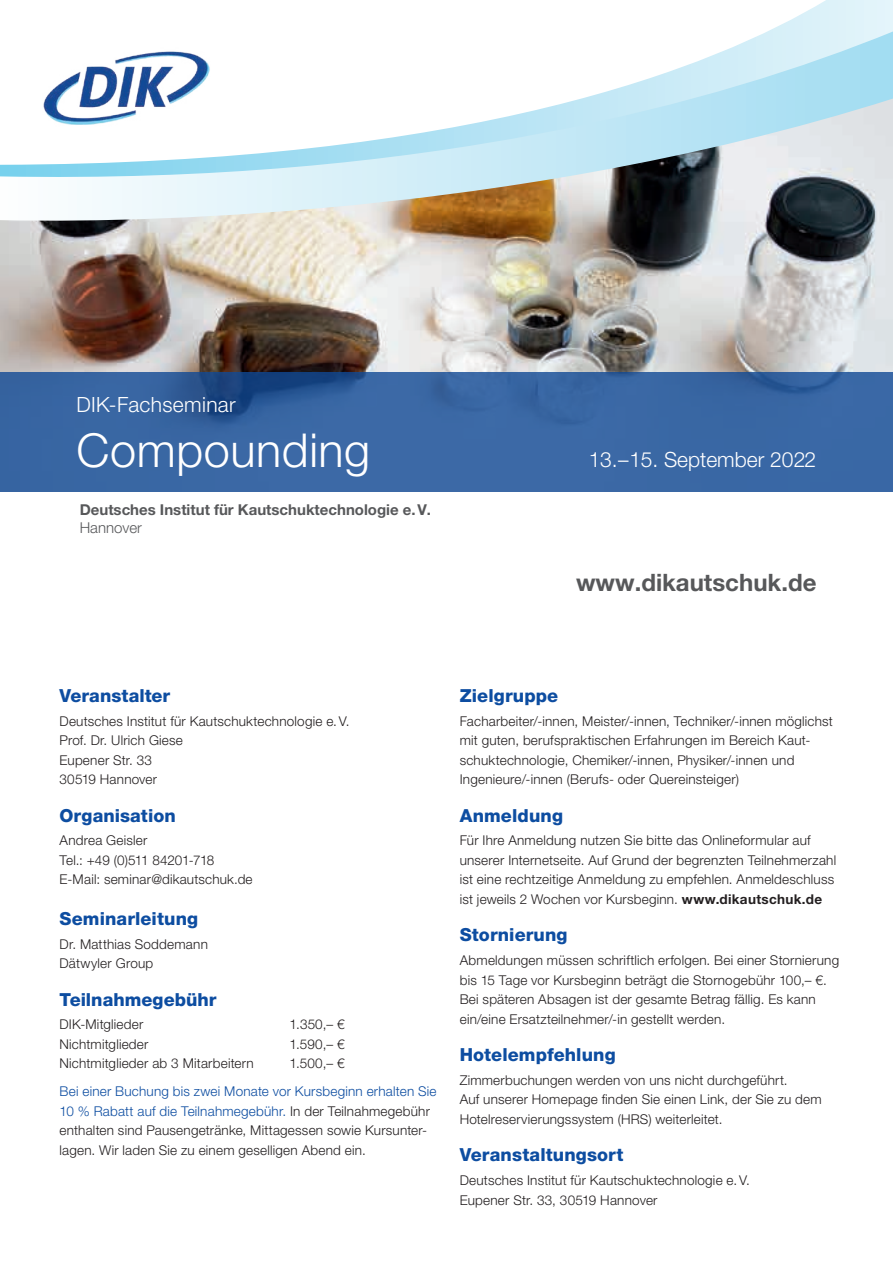
<style>
.page{position:relative;width:893px;height:1263px;background:#fff}
.page>*{position:absolute;margin:0;border:0;box-sizing:border-box;transform-origin:0 0}
.t1{font:300 46.8px "Helvetica Neue LT Pro";letter-spacing:.01em;color:#fff}
.t2{font:700 24px "Helvetica Neue LT Pro";color:#57585a}
.t3{font:300 21px "Helvetica Neue LT Pro";color:#fff}
.t4{font:800 18px "Helvetica Neue LT Pro";letter-spacing:.005em;color:#0d4da1}
.t5{font:700 15px "Helvetica Neue LT Pro";color:#57585a}
.t6{font:300 15px "Helvetica Neue LT Pro";color:#57585a}
.t7{font:300 13.5px/19.5px "Helvetica Neue LT Pro";letter-spacing:.015em;color:#231f20}
.s1{color:#0d4da1}
.s2{font-weight:700}
</style>
<div class="page">
<img style="left:0;top:226px;width:893px;height:146px">
<svg style="left:769px;top:0;width:124px;height:31px"></svg>
<svg style="left:0;top:372px;width:893px;height:119px;background:#3765a1"></svg>
<svg style="left:0;top:31px;width:893px;height:195px"></svg>
<h3 class="t3" style="left:77px;top:391px;width:161px">DIK-Fachseminar</h3>
<h1 class="t1" style="left:77px;top:422px;width:295px">Compounding</h1>
<p class="t5" style="left:80px;top:500px;width:353px">Deutsches Institut für Kautschuktechnologie e. V.</p>
<p class="t6" style="left:80px;top:518px;width:64px">Hannover</p>
<h3 class="t3" style="left:589px;top:447px;width:229px">13.–15. September 2022</h3>
<h2 class="t2" style="left:576px;top:568px;width:242px">www.dikautschuk.de</h2>
<h3 class="t4" style="left:60px;top:685px;width:112px">Veranstalter</h3>
<p class="t7" style="left:60px;top:711px;width:292px">Deutsches Institut für Kautschuktechnologie e.V.<br>Prof. Dr. Ulrich Giese<br>Eupener Str. 33<br>30519 Hannover</p>
<h3 class="t4" style="left:60px;top:804px;width:118px">Organisation</h3>
<p class="t7" style="left:60px;top:830px;width:195px">Andrea Geisler<br>Tel.: +49 (0)511 84201-718<br>E-Mail: seminar@dikautschuk.de</p>
<h3 class="t4" style="left:60px;top:908px;width:140px">Seminarleitung</h3>
<p class="t7" style="left:60px;top:934px;width:150px">Dr. Matthias Soddemann<br>Dätwyler Group</p>
<h3 class="t4" style="left:60px;top:988px;width:159px">Teilnahmegebühr</h3>
<p class="t7" style="left:60px;top:1014px;width:85px">DIK-Mitglieder</p>
<p class="t7" style="left:290px;top:1014px;width:56px">1.350,– €</p>
<p class="t7" style="left:60px;top:1034px;width:90px">Nichtmitglieder</p>
<p class="t7" style="left:290px;top:1034px;width:57px">1.590,– €</p>
<p class="t7" style="left:60px;top:1053px;width:196px">Nichtmitglieder ab 3 Mitarbeitern</p>
<p class="t7" style="left:289px;top:1053px;width:57px">1.500,– €</p>
<p class="t7" style="left:60px;top:1081px;width:379px"><span class="s1">Bei einer Buchung bis zwei Monate vor Kursbeginn erhalten Sie 10 % Rabatt auf die Teilnahmegebühr.</span> In der Teilnahmegebühr enthalten sind Pausengetränke, Mittagessen sowie Kursunter&shy;lagen. Wir laden Sie zu einem geselligen Abend ein.</p>
<h3 class="t4" style="left:460px;top:685px;width:100px">Zielgruppe</h3>
<p class="t7" style="left:460px;top:711px;width:375px">Facharbeiter/-innen, Meister/-innen, Techniker/-innen möglichst mit guten, berufspraktischen Erfahrungen im Bereich Kaut&shy;schuktechnologie, Chemiker/-innen, Physiker/-innen und Ingenieure/-innen (Berufs- oder Quereinsteiger)</p>
<h3 class="t4" style="left:460px;top:804px;width:105px">Anmeldung</h3>
<p class="t7" style="left:460px;top:830px;width:378px">Für Ihre Anmeldung nutzen Sie bitte das Onlineformular auf unserer Internetseite. Auf Grund der begrenzten Teilnehmerzahl ist eine rechtzeitige Anmeldung zu empfehlen. Anmeldeschluss ist jeweils 2 Wochen vor Kursbeginn. <span class="s2">www.dikautschuk.de</span></p>
<h3 class="t4" style="left:460px;top:924px;width:109px">Stornierung</h3>
<p class="t7" style="left:460px;top:950px;width:381px">Abmeldungen müssen schriftlich erfolgen. Bei einer Stornierung bis 15 Tage vor Kursbeginn beträgt die Stornogebühr 100,– €.<br>Bei späteren Absagen ist der gesamte Betrag fällig. Es kann ein/eine Ersatzteilnehmer/-in gestellt werden.</p>
<h3 class="t4" style="left:460px;top:1044px;width:157px">Hotelempfehlung</h3>
<p class="t7" style="left:460px;top:1070px;width:364px">Zimmerbuchungen werden von uns nicht durchgeführt.<br>Auf unserer Homepage finden Sie einen Link, der Sie zu dem<br>Hotelreservierungssystem (HRS) weiterleitet.</p>
<h3 class="t4" style="left:460px;top:1144px;width:165px">Veranstaltungsort</h3>
<p class="t7" style="left:460px;top:1170px;width:292px">Deutsches Institut für Kautschuktechnologie e.V.<br>Eupener Str. 33, 30519 Hannover</p>
</div>
